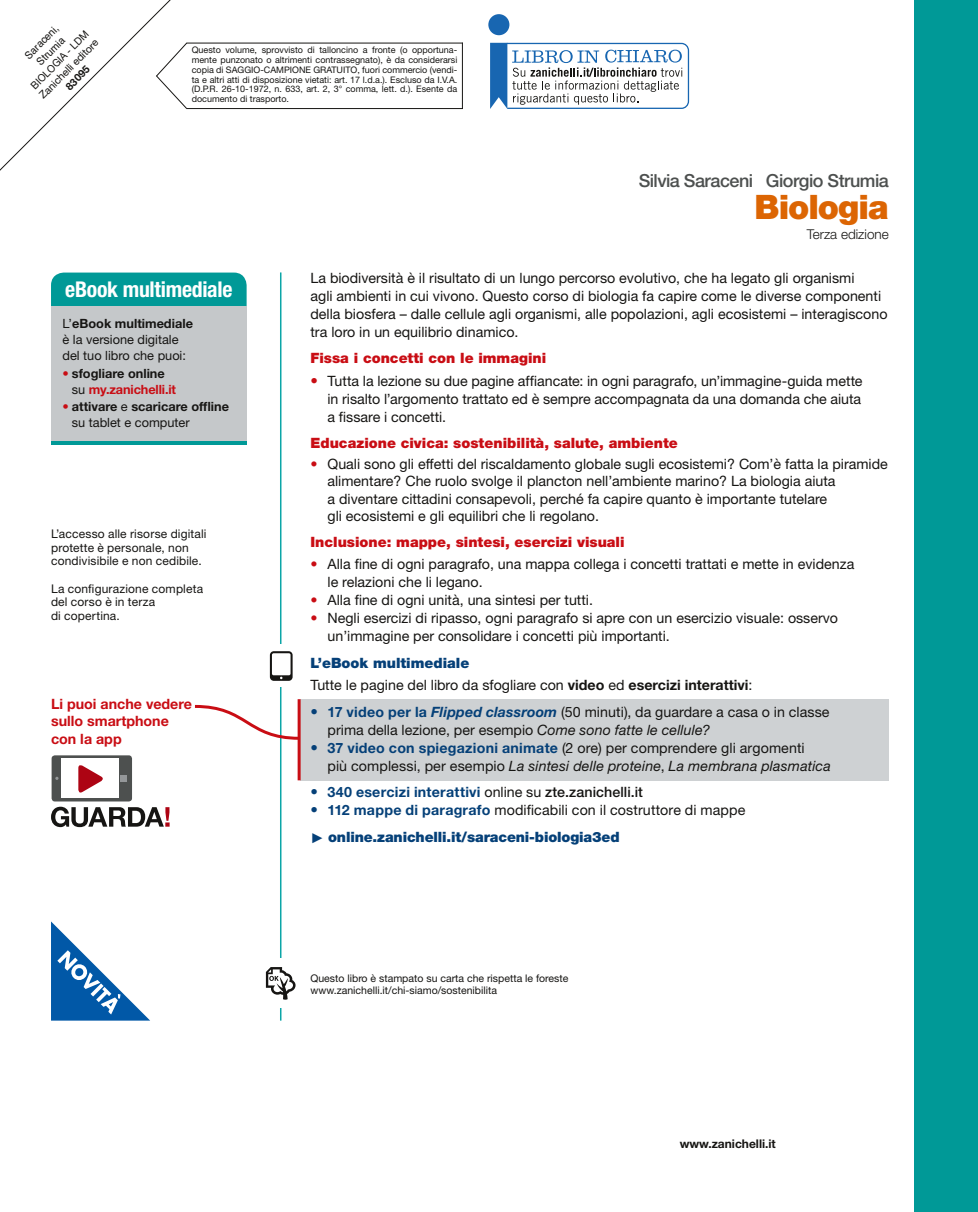
<style>
.page{position:relative;width:978px;height:1212px;background:#fff}
.page>*{position:absolute;margin:0;border:0;box-sizing:border-box;transform-origin:0 0}
.t1{font:900 33.75px "Helvetica Neue LT Std";letter-spacing:-.03em;color:#dc6503}
.t2{font:700 condensed 21.75px "Helvetica Neue LT Std";letter-spacing:-.015em;color:#fff}
.t3{font:500 18px "Helvetica Neue LT Std";letter-spacing:-.03em;color:#4d504f}
.t4{font:14.25px/18px "Helvetica Neue LT Std";color:#161513}
.t5{font:900 14.25px "Helvetica Neue LT Std";color:#c90d14}
.t6{font:900 14.25px/26.5px "Helvetica Neue LT Std";letter-spacing:-.01em;color:#054078}
.t7{font:700 14.25px "Helvetica Neue LT Std";letter-spacing:.015em;color:#054078}
.t8{font:700 14.25px/17.1px "Helvetica Neue LT Std";color:#c90d14}
.t9{font:300 13.5px "Helvetica Neue LT Std";color:#161513}
.t10{font:12.75px/15.8px "Helvetica Neue LT Std";color:#161513}
.t11{font:700 12.75px/15.8px "Helvetica Neue LT Std";color:#161513}
.t12{font:700 12.75px/15.8px "Helvetica Neue LT Std";letter-spacing:-.005em;color:#c90d14}
.t13{font:12px/13.5px "Helvetica Neue LT Std";letter-spacing:.015em;color:#161513}
.t14{font:700 12px "Helvetica Neue LT Std";color:#161513}
.t15{font:10.5px/12px "Helvetica Neue LT Std";color:#161513}
.t16{font:10.5px/12.8px "Helvetica Neue LT Std";color:#161513;scale:.95 1}
.t17{font:10.5px/12.8px "Helvetica";color:#161513;text-align:center}
.t18{font:700 10.5px "Helvetica Neue LT Std";color:#161513}
.t19{font:9px/9.8px "Helvetica Neue LT Std";color:#161513;text-align:justify}
.s1{font-weight:700}
.s2{color:#161513}
.s3{font-weight:400;color:#161513}
.s4{color:#c90d14}
.s5{font-weight:400}
.s6{font-size:15px;color:#c90d14}
.s7{font-weight:900;color:#054078}
.s8{font-size:15px;color:#054078}
.s9{font-weight:700;color:#054078}
.s10{font-weight:700;font-style:italic;color:#054078}
.s11{font-style:italic}
.s12{font-weight:400;font-size:15px}
.s13{font-weight:500;color:#161513}
.s14{font-family:"Times New Roman";font-weight:400}
</style>
<div class="page">
<div style="left:914px;top:0;width:64px;height:1212px;background:#009997"></div>
<hr style="left:280px;top:272px;width:1px;height:748px;background:#0ba5a7">
<div style="left:262px;top:958px;width:38px;height:50px;background:#fff"></div>
<svg style="left:266px;top:967px;width:30px;height:33px"></svg>
<hr style="left:186px;top:43px;width:277px;height:1px;background:#161513">
<hr style="left:186px;top:108px;width:277px;height:1px;background:#161513">
<hr style="left:462px;top:43px;width:1px;height:66px;background:#161513">
<div style="left:488px;top:14px;width:21px;height:21px;background:#1866b1;border-radius:50%"></div>
<svg style="left:490px;top:42px;width:200px;height:67px"></svg>
<div style="left:301px;top:699px;width:588px;height:81px;background:#ced1d3"></div>
<hr style="left:298px;top:699px;width:3px;height:81px;background:#c90d14">
<div style="left:52px;top:755px;width:80px;height:46px;background:#4d504f;border-radius:3px"></div>
<div style="left:61px;top:759px;width:57px;height:39px;background:#fff"></div>
<svg style="left:121px;top:775px;width:6px;height:6px"></svg>
<svg style="left:78px;top:765px;width:25px;height:28px"></svg>
<svg style="left:51px;top:807px;width:119px;height:20px"></svg>
<svg style="left:194px;top:703px;width:107px;height:38px"></svg>
<div style="left:266px;top:644px;width:31px;height:42px;background:#fff"></div>
<svg style="left:270px;top:651px;width:23px;height:30px"></svg>
<svg style="left:51px;top:921px;width:99px;height:99px"></svg>
<div style="left:51px;top:273px;width:196px;height:34px;background:#009997"></div>
<div style="left:51px;top:307px;width:196px;height:137px;background:#c5c8ca"></div>
<hr style="left:51px;top:441px;width:196px;height:4px;background:#009997">
<svg style="left:0;top:0;width:192px;height:171px"></svg>
<p class="t17" style="left:22px;top:53px;width:45px;rotate:-45deg">Saraceni,<br>Strumia</p>
<p class="t16" style="left:28px;top:84px;width:84px;rotate:-45deg">BIOLOGIA - LDM<br>Zanichelli editore</p>
<p class="t18" style="left:65px;top:85px;width:31px;rotate:-45deg">83095</p>
<p class="t19" style="left:192px;top:46px;width:267px">Questo volume, sprovvisto di talloncino a fronte (o opportuna&shy;mente punzonato o altrimenti contrassegnato), è da considerarsi copia di SAGGIO-CAMPIONE GRATUITO, fuori commercio (vendi&shy;ta e altri atti di disposizione vietati: art. 17 l.d.a.). Escluso da I.V.A. (D.P.R. 26-10-1972, n. 633, art. 2, 3° comma, lett. d.). Esente da documento di trasporto.</p>
<p class="t3" style="left:639px;top:174px;width:252px">Silvia Saraceni Giorgio Strumia</p>
<h1 class="t1" style="left:755px;top:195px;width:136px">Biologia</h1>
<p class="t9" style="left:807px;top:226px;width:84px">Terza edizione</p>
<h2 class="t2" style="left:65px;top:277px;width:169px">eBook multimediale</h2>
<p class="t10" style="left:63px;top:317px;width:132px">L’<span class="s1">eBook multimediale </span>è la versione digitale del tuo libro che puoi:</p>
<p class="t12" style="left:72px;top:367px;width:106px;text-indent:-9px">• <span class="s2">sfogliare online </span><span class="s3">su</span> my.zanichelli.it</p>
<p class="t11" style="left:72px;top:400px;width:159px;text-indent:-9px"><span class="s4">•</span> attivare <span class="s5">e</span> scaricare offline <span class="s5">su tablet e computer</span></p>
<p class="t13" style="left:51px;top:528px;width:157px">L’accesso alle risorse digitali protette è personale, non condivisibile e non cedibile.</p>
<p class="t13" style="left:51px;top:583px;width:154px">La configurazione completa del corso è in terza<br>di copertina.</p>
<p class="t8" style="left:51px;top:697px;width:142px">Li puoi anche vedere sullo smartphone con la app</p>
<p class="t4" style="left:310px;top:270px;width:578px">La biodiversità è il risultato di un lungo percorso evolutivo, che ha legato gli organismi<br>agli ambienti in cui vivono. Questo corso di biologia fa capire come le diverse componenti della biosfera – dalle cellule agli organismi, alle popolazioni, agli ecosistemi – interagiscono tra loro in un equilibrio dinamico.</p>
<p class="t5" style="left:310px;top:353px;width:237px">Fissa i concetti con le immagini</p>
<p class="t4" style="left:327px;top:373px;width:537px;text-align:justify;text-indent:-17px"><span class="s6">•</span> Tutta la lezione su due pagine affiancate: in ogni paragrafo, un’immagine-guida mette in risalto l’argomento trattato ed è sempre accompagnata da una domanda che aiuta a fissare i concetti.</p>
<p class="t5" style="left:310px;top:438px;width:369px">Educazione civica: sostenibilità, salute, ambiente</p>
<p class="t4" style="left:327px;top:457px;width:562px;line-height:17.1px;text-indent:-17px"><span class="s4">•</span> Quali sono gli effetti del riscaldamento globale sugli ecosistemi? Com’è fatta la piramide alimentare? Che ruolo svolge il plancton nell’ambiente marino? La biologia aiuta<br>a diventare cittadini consapevoli, perché fa capire quanto è importante tutelare<br>gli ecosistemi e gli equilibri che li regolano.</p>
<p class="t5" style="left:310px;top:537px;width:316px">Inclusione: mappe, sintesi, esercizi visuali</p>
<p class="t4" style="left:327px;top:557px;width:528px;text-indent:-17px"><span class="s4">•</span> Alla fine di ogni paragrafo, una mappa collega i concetti trattati e mette in evidenza le relazioni che li legano.</p>
<p class="t4" style="left:310px;top:593px;width:284px"><span class="s4">•</span> Alla fine di ogni unità, una sintesi per tutti.</p>
<p class="t4" style="left:327px;top:611px;width:512px;text-indent:-17px"><span class="s4">•</span> Negli esercizi di ripasso, ogni paragrafo si apre con un esercizio visuale: osservo un’immagine per consolidare i concetti più importanti.</p>
<p class="t4" style="left:310px;top:653px;width:444px;line-height:22.2px"><span class="s7">L’eBook multimediale<br></span>Tutte le pagine del libro da sfogliare con <span class="s1">video</span> ed <span class="s1">esercizi interattivi</span>:</p>
<p class="t4" style="left:327px;top:704px;width:504px;text-indent:-17px"><span class="s8">•</span> <span class="s9">17 video per la</span> <span class="s10">Flipped classroom</span> (50 minuti), da guardare a casa o in classe prima della lezione, per esempio <span class="s11">Come sono fatte le cellule?</span></p>
<p class="t4" style="left:327px;top:740px;width:505px;text-indent:-17px"><span class="s8">•</span> <span class="s9">37 video con spiegazioni animate</span> (2 ore) per comprendere gli argomenti<br>più complessi, per esempio <span class="s11">La sintesi delle proteine</span>, <span class="s11">La membrana plasmatica</span></p>
<p class="t7" style="left:310px;top:787px;width:334px"><span class="s12">•</span> 340 esercizi interattivi <span class="s3">online su</span> <span class="s13">zte.zanichelli.it</span></p>
<p class="t6" style="left:310px;top:798px;width:436px"><span class="s12">•</span> <span class="s1">112 mappe di paragrafo</span> <span class="s3">modificabili con il costruttore di mappe </span><span class="s14">►</span> online.zanichelli.it/saraceni-biologia3ed</p>
<p class="t15" style="left:310px;top:974px;width:259px">Questo libro è stampato su carta che rispetta le foreste www.zanichelli.it/chi-siamo/sostenibilita</p>
<p class="t14" style="left:680px;top:1139px;width:98px">www.zanichelli.it</p>
</div>
